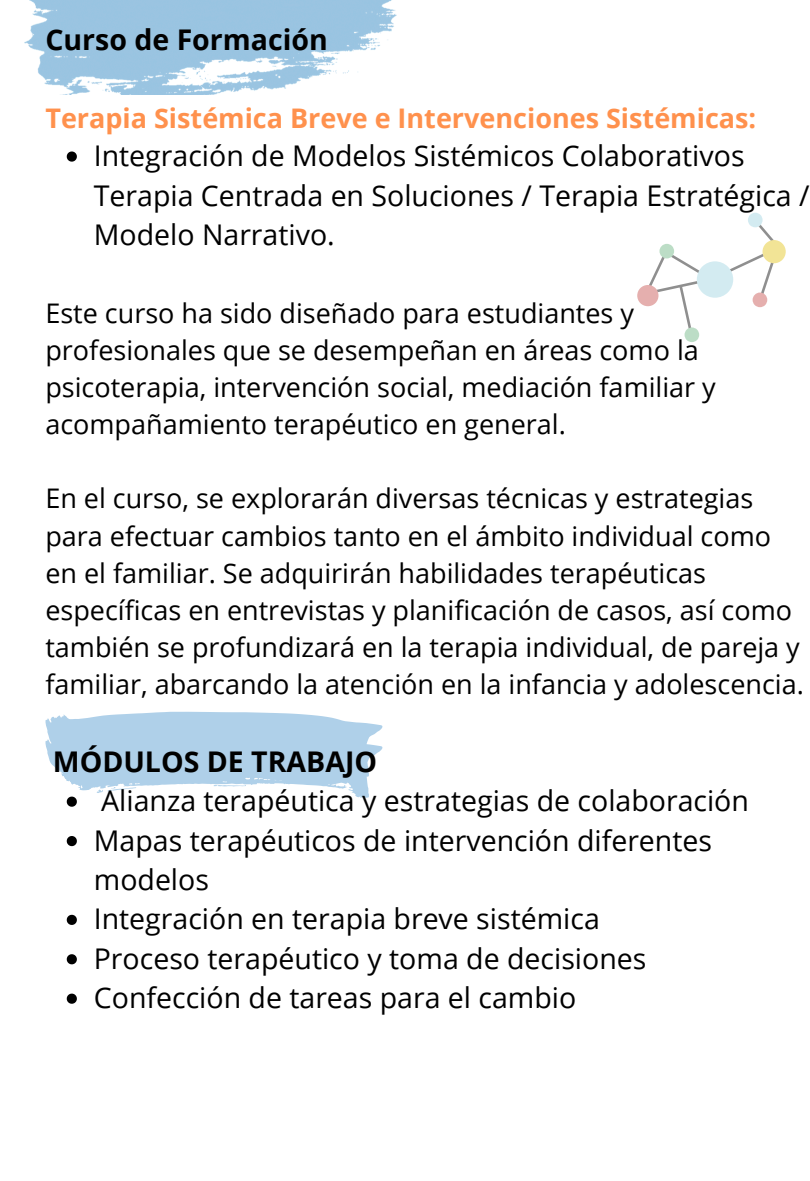
<style>
.page{position:relative;width:810px;height:1181px;background:#fff}
.page>*{position:absolute;margin:0;border:0;box-sizing:border-box;transform-origin:0 0}
.t1{font:28.5px/39.3px "Open Sans";color:#000}
.t2{font:700 28.5px "Open Sans";color:#000}
.t3{font:27px/37.2px "Open Sans";color:#000}
.t4{font:700 27px "Open Sans";color:#ff914d}
</style>
<div class="page">
<svg style="left:637px;top:213px;width:149px;height:129px"></svg>
<img style="left:24px;top:0;width:372px;height:95px">
<svg style="left:67px;top:151px;width:10px;height:11px"></svg>
<svg style="left:45px;top:711px;width:338px;height:95px"></svg>
<svg style="left:67px;top:836px;width:10px;height:10px"></svg>
<svg style="left:67px;top:914px;width:10px;height:10px"></svg>
<svg style="left:67px;top:954px;width:10px;height:10px"></svg>
<svg style="left:67px;top:993px;width:10px;height:10px"></svg>
<p class="t2" style="left:45px;top:20px;width:284px">Curso de Formación</p>
<h2 class="t4" style="left:45px;top:99px;width:712px">Terapia Sistémica Breve e Intervenciones Sistémicas:</h2>
<h2 class="t1" style="left:94px;top:135px;width:717px">Integración de Modelos Sistémicos Colaborativos<br>Terapia Centrada en Soluciones / Terapia Estratégica /<br>Modelo Narrativo.</h2>
<p class="t3" style="left:45px;top:293px;width:672px">Este curso ha sido diseñado para estudiantes y profesionales que se desempeñan en áreas como la psicoterapia, intervención social, mediación familiar y acompañamiento terapéutico en general.</p>
<p class="t3" style="left:45px;top:479px;width:760px">En el curso, se explorarán diversas técnicas y estrategias para efectuar cambios tanto en el ámbito individual como en el familiar. Se adquirirán habilidades terapéuticas específicas en entrevistas y planificación de casos, así como también se profundizará en la terapia individual, de pareja y familiar, abarcando la atención en la infancia y adolescencia.</p>
<p class="t2" style="left:53px;top:741px;width:326px">MÓDULOS DE TRABAJO</p>
<h1 class="t1" style="left:101px;top:780px;width:649px">Alianza terapéutica y estrategias de colaboración</h1>
<p class="t1" style="left:94px;top:819px;width:620px">Mapas terapéuticos de intervención diferentes modelos</p>
<p class="t1" style="left:94px;top:898px;width:508px">Integración en terapia breve sistémica</p>
<p class="t1" style="left:94px;top:937px;width:554px">Proceso terapéutico y toma de decisiones</p>
<p class="t1" style="left:94px;top:977px;width:484px">Confección de tareas para el cambio</p>
</div>
